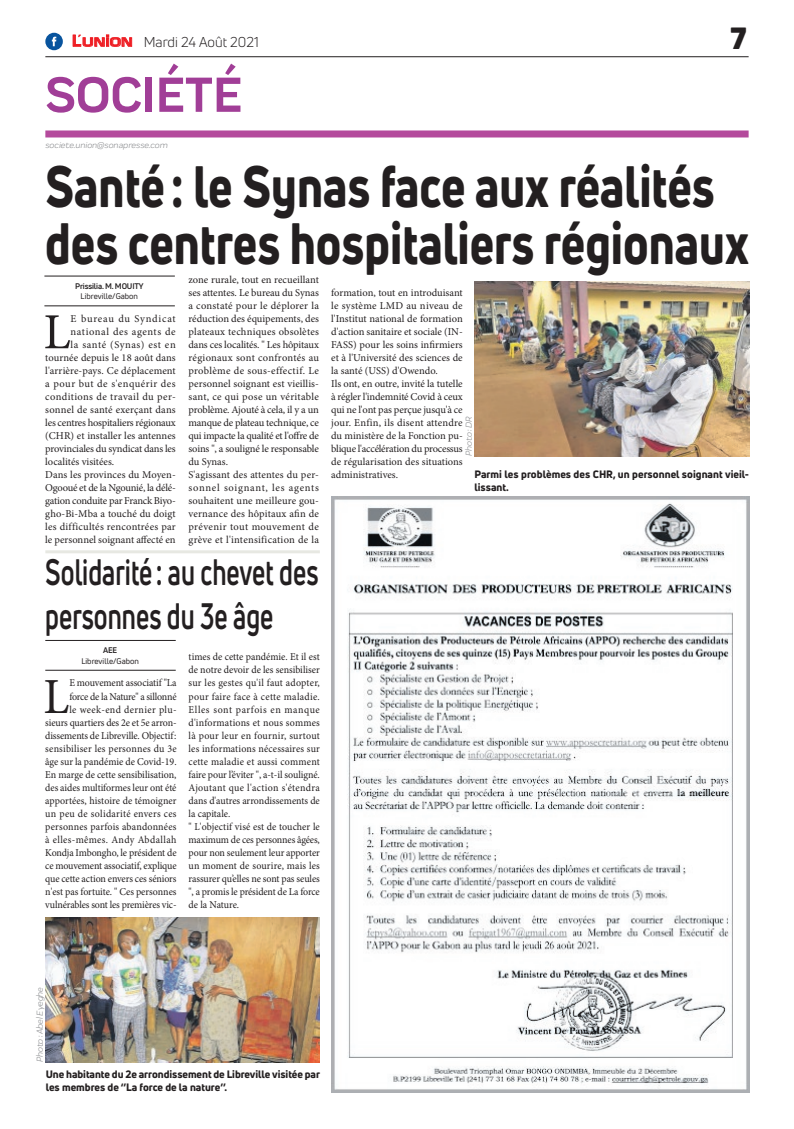
<style>
.page{position:relative;width:794px;height:1129px;background:#fff}
.page>*{position:absolute;margin:0;border:0;box-sizing:border-box;transform-origin:0 0}
.t1{font:800 57px/57px "Uni Neue";color:#231f20;scale:.81 1}
.t2{font:700 51px "Praktika";color:#a13e97}
.t3{font:50.5px "Minion Pro";color:#231f20}
.t4{font:50.5px "Minion Pro";color:#231f20;scale:.95 1}
.t5{font:700 36px/43.2px "Uni Neue";color:#231f20;scale:.7 1}
.t6{font:900 30px "Uni Neue";color:#231f20}
.t7{font:14px "Uni Neue";color:#231f20}
.t8{font:10.5px/13px "Minion Pro";color:#231f20}
.t9{font:10.5px/13px "Minion Pro";color:#231f20;text-align:right;scale:.95 1}
.t10{font:800 10.5px/12.6px "Uni Neue";color:#231f20}
.t11{font:10.5px "Minion Pro";letter-spacing:-.02em;color:#231f20}
.t12{font:10.5px "Minion Pro";letter-spacing:-.03em;color:#231f20}
.t13{font:10.5px "Minion Pro";letter-spacing:.02em;color:#231f20}
.t14{font:10.5px "Minion Pro";letter-spacing:.035em;color:#231f20}
.t15{font:10.5px "Minion Pro";letter-spacing:.045em;color:#231f20}
.t16{font:10.5px "Minion Pro";letter-spacing:.055em;color:#231f20}
.t17{font:10.5px "Minion Pro";letter-spacing:.05em;color:#231f20}
.t18{font:10.5px "Minion Pro";letter-spacing:.07em;color:#231f20}
.t19{font:italic 9px "Praktika";color:#818386}
.t20{font:8px "Uni Neue";color:#231f20}
.t21{font:700 8px "Uni Neue";letter-spacing:-.02em;color:#231f20}
.s1{font-family:"Eurostile";font-weight:600;font-size:15px;color:#ee1d23}
.s2{font-family:"Eurostile";font-weight:600;font-size:11.4px;color:#ee1d23}
</style>
<div class="page">
<hr style="left:45px;top:56px;width:703px;height:1px;background:#231f20">
<div style="left:45px;top:130px;width:703px;height:7px;background:#b44a9c"></div>
<svg style="left:72px;top:34px;width:60px;height:13px"></svg>
<div style="left:45px;top:33px;width:18px;height:17px;background:#08549e;border-radius:50%"></div>
<svg style="left:52px;top:37px;width:4px;height:9px"></svg>
<img style="left:331px;top:496px;width:418px;height:595px">
<hr style="left:44px;top:305px;width:131px;height:1px;background:#231f20">
<hr style="left:44px;top:276px;width:131px;height:1px;background:#231f20">
<img style="left:474px;top:282px;width:275px;height:174px">
<hr style="left:45px;top:669px;width:131px;height:1px;background:#231f20">
<hr style="left:45px;top:640px;width:131px;height:1px;background:#231f20">
<img style="left:46px;top:917px;width:274px;height:145px">
<hr style="left:45px;top:550px;width:275px;height:3px;background:#e7e8e2">
<h3 class="t7" style="left:72px;top:33px;width:188px"><span class="s1">L</span><span class="s2">UNION</span> Mardi 24 Août 2021</h3>
<h2 class="t2" style="left:45px;top:54px;width:198px">SOCIÉTÉ</h2>
<p class="t19" style="left:45px;top:139px;width:124px">societe.union@sonapresse.com</p>
<h3 class="t6" style="left:730px;top:17px;width:18px">7</h3>
<h1 class="t1" style="left:45px;top:157px;width:870px">Santé: le Synas face aux réalités des centres hospitaliers régionaux</h1>
<p class="t21" style="left:75px;top:281px;width:70px">Prissilia. M. MOUITY</p>
<p class="t20" style="left:81px;top:291px;width:59px">Libreville/Gabon</p>
<p class="t8" style="left:188px;top:273px;width:132px">zone rurale, tout en recueillant ses attentes. Le bureau du Synas a constaté pour le déplorer la réduction des équipements, des plateaux techniques obsolètes dans ces localités. " Les hôpitaux régionaux sont confrontés au problème de sous-effectif. Le personnel soignant est vieillis&shy;sant, ce qui pose un véritable problème. Ajouté à cela, il y a un manque de plateau technique, ce qui impacte la qualité et l'offre de soins ", a souligné le responsable du Synas.<br>S'agissant des attentes du per&shy;sonnel soignant, les agents souhaitent une meilleure gou&shy;vernance des hôpitaux afin de prévenir tout mouvement de grève et l'intensification de la</p>
<p class="t8" style="left:331px;top:286px;width:133px">formation, tout en introduisant le système LMD au niveau de l'Institut national de formation d'action sanitaire et sociale (IN-<br>FASS) pour les soins infirmiers et à l'Université des sciences de la santé (USS) d'Owendo.<br>Ils ont, en outre, invité la tutelle à régler l'indemnité Covid à ceux qui ne l'ont pas perçue jusqu'à ce jour. Enfin, ils disent attendre du ministère de la Fonction pu&shy;blique l'accélération du processus de régularisation des situations administratives.</p>
<h3 class="t3" style="left:43px;top:298px;width:29px">L</h3>
<p class="t18" style="left:71px;top:312px;width:107px">E bureau du Syndicat</p>
<p class="t16" style="left:71px;top:325px;width:107px">national des agents de</p>
<p class="t17" style="left:71px;top:338px;width:107px">la santé (Synas) est en</p>
<p class="t8" style="left:45px;top:351px;width:132px">tournée depuis le 18 août dans</p>
<p class="t8" style="left:45px;top:364px;width:132px">l'arrière-pays. Ce déplacement</p>
<p class="t15" style="left:45px;top:377px;width:132px">a pour but de s'enquérir des</p>
<p class="t14" style="left:45px;top:390px;width:132px">conditions de travail du per-</p>
<p class="t8" style="left:45px;top:403px;width:132px">sonnel de santé exerçant dans</p>
<p class="t11" style="left:45px;top:416px;width:132px">les centres hospitaliers régionaux</p>
<p class="t8" style="left:45px;top:429px;width:132px">(CHR) et installer les antennes</p>
<p class="t8" style="left:45px;top:442px;width:132px">provinciales du syndicat dans les</p>
<p class="t8" style="left:45px;top:455px;width:71px">localités visitées.</p>
<p class="t8" style="left:45px;top:468px;width:132px">Dans les provinces du Moyen-</p>
<p class="t11" style="left:45px;top:481px;width:132px">Ogooué et de la Ngounié, la délé-</p>
<p class="t12" style="left:45px;top:494px;width:132px">gation conduite par Franck Biyo-</p>
<p class="t8" style="left:45px;top:507px;width:132px">gho-Bi-Mba a touché du doigt</p>
<p class="t13" style="left:45px;top:520px;width:132px">les difficultés rencontrées par</p>
<p class="t8" style="left:45px;top:533px;width:132px">le personnel soignant affecté en</p>
<p class="t19" style="left:462px;top:456px;width:41px;rotate:-90deg">Photo : DR</p>
<p class="t10" style="left:474px;top:468px;width:276px">Parmi les problèmes des CHR, un personnel soignant vieil&shy;lissant.</p>
<h3 class="t5" style="left:45px;top:550px;width:392px">Solidarité: au chevet des personnes du 3e âge</h3>
<p class="t21" style="left:103px;top:645px;width:16px">AEE</p>
<p class="t20" style="left:81px;top:656px;width:59px">Libreville/Gabon</p>
<p class="t9" style="left:189px;top:650px;width:140px;text-align:left">times de cette pandémie. Et il est de notre devoir de les sensibiliser sur les gestes qu'il faut adopter, pour faire face à cette maladie.<br>Elles sont parfois en manque d'informations et nous sommes là pour leur en fournir, surtout les informations nécessaires sur cette maladie et aussi comment faire pour l’éviter ", a-t-il souligné.<br>Ajoutant que l'action s'étendra dans d'autres arrondissements de la capitale.<br>" L'objectif visé est de toucher le maximum de ces personnes âgées, pour non seulement leur apporter un moment de sourire, mais les rassurer qu’elles ne sont pas seules ", a promis le président de La force de la Nature.</p>
<p class="t9" style="left:45px;top:676px;width:140px">E mouvement associatif "La<br>force de la Nature" a sillonné<br>le week-end dernier plu&shy;sieurs quartiers des 2e et 5e arron&shy;dissements de Libreville. Objectif: sensibiliser les personnes du 3e âge sur la pandémie de Covid-19.<br>En marge de cette sensibilisation, des aides multiformes leur ont été apportées, histoire de témoigner un peu de solidarité envers ces personnes parfois abandonnées à elles-mêmes. Andy Abdallah<br>Kondja Imbongho, le président de ce mouvement associatif, explique que cette action envers ces séniors n'est pas fortuite. " Ces personnes vulnérables sont les premières vic-</p>
<h3 class="t4" style="left:44px;top:662px;width:29px">L</h3>
<p class="t19" style="left:34px;top:1062px;width:77px;rotate:-90deg">Photo : Abel Eyeghe</p>
<p class="t10" style="left:46px;top:1067px;width:276px">Une habitante du 2e arrondissement de Libreville visitée par les membres de ‘’La force de la nature’’.</p>
</div>
